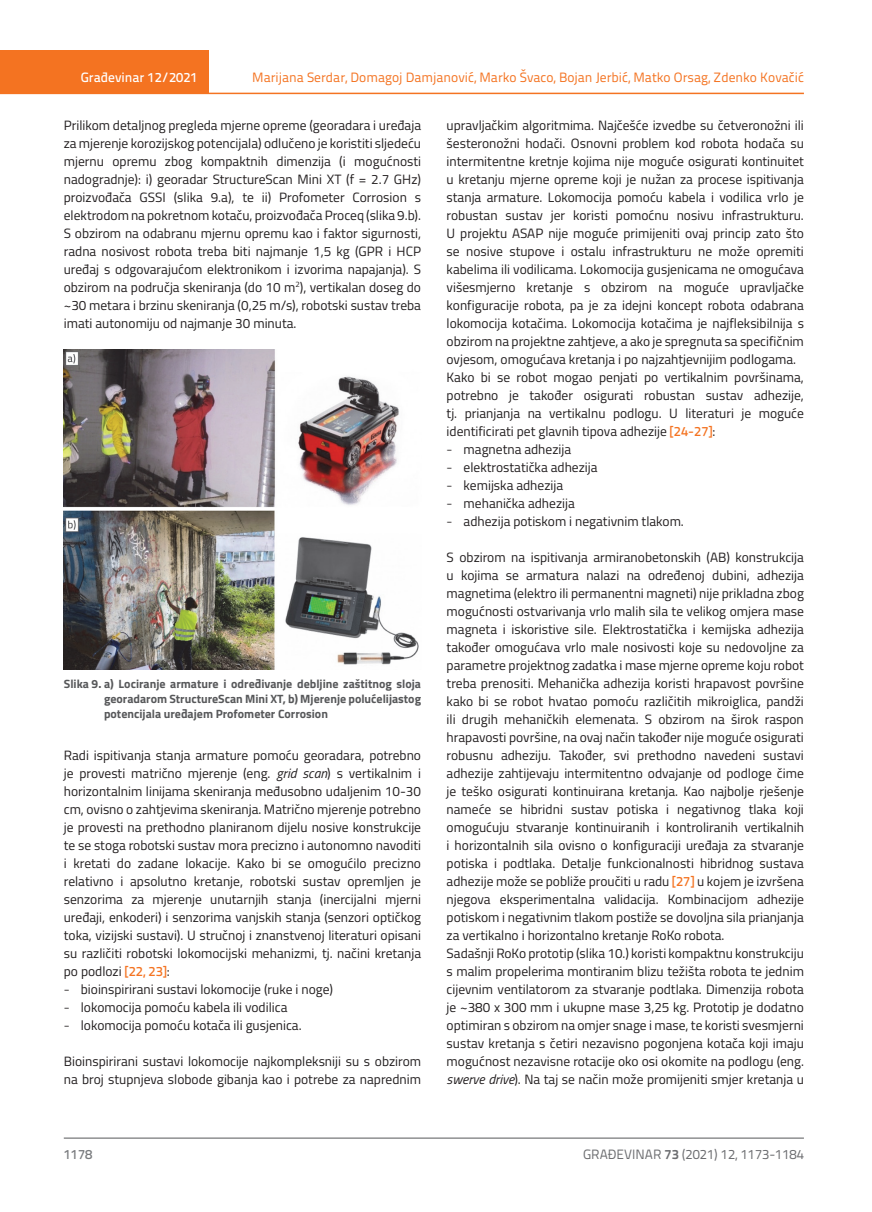
<style>
.page{position:relative;width:872px;height:1212px;background:#fff}
.page>*{position:absolute;margin:0;border:0;box-sizing:border-box;transform-origin:0 0}
.t1{font:13.5px/18px "Titillium";color:#231f20}
.t2{font:13.5px "Titillium Text 22 L";color:#f47321}
.t3{font:13.5px "Titillium Text 22 L";color:#6c6d70}
.t4{font:500 13.5px "Titillium Text 22 L";color:#fff}
.t5{font:500 13.5px "Titillium Text 22 L";color:#787a7d}
.t6{font:700 12px/15px "Titillium";color:#57585a;text-align:justify}
.s1{font-family:"Titillium Text 22 L";font-weight:500;color:#f47321}
.s2{font-family:"Titillium Text 22 L";font-weight:300}
.s3{font-style:italic}
.s4{font-weight:700}
</style>
<div class="page">
<div style="left:0;top:50px;width:208px;height:44px;background:#f47321"></div>
<hr style="left:0;top:93px;width:804px;height:1px;background:#f47321">
<hr style="left:64px;top:1138px;width:740px;height:1px;background:#57585a">
<img style="left:64px;top:349px;width:355px;height:320px">
<p class="t2" style="left:252px;top:68px;width:553px">Marijana Serdar, Domagoj Damjanović, Marko Švaco, Bojan Jerbić, Matko Orsag, Zdenko Kovačić</p>
<p class="t1" style="left:64px;top:115px;width:359px;text-align:justify">Prilikom detaljnog pregleda mjerne opreme (georadara i uređaja za mjerenje korozijskog potencijala) odlučeno je koristiti sljedeću mjernu opremu zbog kompaktnih dimenzija (i mogućnosti nadogradnje): i) georadar StructureScan Mini XT (f = 2.7 GHz) proizvođača GSSI (slika 9.a), te ii) Profometer Corrosion s elektrodom na pokretnom kotaču, proizvođača Proceq (slika 9.b).<br>S obzirom na odabranu mjernu opremu kao i faktor sigurnosti, radna nosivost robota treba biti najmanje 1,5 kg (GPR i HCP uređaj s odgovarajućom elektronikom i izvorima napajanja). S obzirom na područja skeniranja (do 10 m<sup>2</sup>), vertikalan doseg do ~30 metara i brzinu skeniranja (0,25 m/s), robotski sustav treba imati autonomiju od najmanje 30 minuta.</p>
<p class="t4" style="left:81px;top:67px;width:118px">Građevinar 12/2021</p>
<p class="t1" style="left:446px;top:115px;width:359px">upravljačkim algoritmima. Najčešće izvedbe su četveronožni ili šesteronožni hodači. Osnovni problem kod robota hodača su intermitentne kretnje kojima nije moguće osigurati kontinuitet u kretanju mjerne opreme koji je nužan za procese ispitivanja stanja armature. Lokomocija pomoću kabela i vodilica vrlo je robustan sustav jer koristi pomoćnu nosivu infrastrukturu.<br>U projektu ASAP nije moguće primijeniti ovaj princip zato što se nosive stupove i ostalu infrastrukturu ne može opremiti kabelima ili vodilicama. Lokomocija gusjenicama ne omogućava višesmjerno kretanje s obzirom na moguće upravljačke konfiguracije robota, pa je za idejni koncept robota odabrana lokomocija kotačima. Lokomocija kotačima je najfleksibilnija s obzirom na projektne zahtjeve, a ako je spregnuta sa specifičnim ovjesom, omogućava kretanja i po najzahtjevnijim podlogama.<br>Kako bi se robot mogao penjati po vertikalnim površinama, potrebno je također osigurati robustan sustav adhezije, tj. prianjanja na vertikalnu podlogu. U literaturi je moguće identificirati pet glavnih tipova adhezije <span class="s1">[24-27]</span>:</p>
<p class="t1" style="left:446px;top:439px;width:126px"><span class="s2">-</span> magnetna adhezija</p>
<p class="t1" style="left:446px;top:457px;width:152px"><span class="s2">-</span> elektrostatička adhezija</p>
<p class="t1" style="left:446px;top:475px;width:118px"><span class="s2">-</span> kemijska adhezija</p>
<p class="t1" style="left:446px;top:493px;width:130px"><span class="s2">-</span> mehanička adhezija</p>
<p class="t1" style="left:446px;top:511px;width:239px"><span class="s2">-</span> adhezija potiskom i negativnim tlakom.</p>
<p class="t1" style="left:446px;top:547px;width:359px">S obzirom na ispitivanja armiranobetonskih (AB) konstrukcija u kojima se armatura nalazi na određenoj dubini, adhezija magnetima (elektro ili permanentni magneti) nije prikladna zbog mogućnosti ostvarivanja vrlo malih sila te velikog omjera mase magneta i iskoristive sile. Elektrostatička i kemijska adhezija također omogućava vrlo male nosivosti koje su nedovoljne za parametre projektnog zadatka i mase mjerne opreme koju robot treba prenositi. Mehanička adhezija koristi hrapavost površine kako bi se robot hvatao pomoću različitih mikroiglica, pandži ili drugih mehaničkih elemenata. S obzirom na širok raspon hrapavosti površine, na ovaj način također nije moguće osigurati robusnu adheziju. Također, svi prethodno navedeni sustavi adhezije zahtijevaju intermitentno odvajanje od podloge čime je teško osigurati kontinuirana kretanja. Kao najbolje rješenje nameće se hibridni sustav potiska i negativnog tlaka koji omogućuju stvaranje kontinuiranih i kontroliranih vertikalnih i horizontalnih sila ovisno o konfiguraciji uređaja za stvaranje potiska i podtlaka. Detalje funkcionalnosti hibridnog sustava adhezije može se pobliže proučiti u radu <span class="s1">[27]</span> u kojem je izvršena njegova eksperimentalna validacija. Kombinacijom adhezije potiskom i negativnim tlakom postiže se dovoljna sila prianjanja za vertikalno i horizontalno kretanje RoKo robota.<br>Sadašnji RoKo prototip (slika 10.) koristi kompaktnu konstrukciju s malim propelerima montiranim blizu težišta robota te jednim cijevnim ventilatorom za stvaranje podtlaka. Dimenzija robota je ~380 x 300 mm i ukupne mase 3,25 kg. Prototip je dodatno optimiran s obzirom na omjer snage i mase, te koristi svesmjerni sustav kretanja s četiri nezavisno pogonjena kotača koji imaju mogućnost nezavisne rotacije oko osi okomite na podlogu (eng. <span class="s3">swerve drive</span>). Na taj se način može promijeniti smjer kretanja u</p>
<p class="t6" style="left:104px;top:676px;width:318px;text-indent:-40px">Slika 9. a) Lociranje armature i određivanje debljine zaštitnog sloja georadarom StructureScan Mini XT, b) Mjerenje polućelijastog potencijala uređajem Profometer Corrosion</p>
<p class="t1" style="left:64px;top:746px;width:359px;text-align:justify">Radi ispitivanja stanja armature pomoću georadara, potrebno je provesti matrično mjerenje (eng. <span class="s3">grid scan</span>) s vertikalnim i horizontalnim linijama skeniranja međusobno udaljenim 10-30 cm, ovisno o zahtjevima skeniranja. Matrično mjerenje potrebno je provesti na prethodno planiranom dijelu nosive konstrukcije te se stoga robotski sustav mora precizno i autonomno navoditi i kretati do zadane lokacije. Kako bi se omogućilo precizno relativno i apsolutno kretanje, robotski sustav opremljen je senzorima za mjerenje unutarnjih stanja (inercijalni mjerni uređaji, enkoderi) i senzorima vanjskih stanja (senzori optičkog toka, vizijski sustavi). U stručnoj i znanstvenoj literaturi opisani su različiti robotski lokomocijski mehanizmi, tj. načini kretanja po podlozi <span class="s1">[22, 23]</span>:</p>
<p class="t1" style="left:64px;top:980px;width:271px"><span class="s2">-</span> bioinspirirani sustavi lokomocije (ruke i noge)</p>
<p class="t1" style="left:64px;top:998px;width:225px"><span class="s2">-</span> lokomocija pomoću kabela ili vodilica</p>
<p class="t1" style="left:64px;top:1016px;width:239px"><span class="s2">-</span> lokomocija pomoću kotača ili gusjenica.</p>
<p class="t1" style="left:64px;top:1052px;width:359px">Bioinspirirani sustavi lokomocije najkompleksniji su s obzirom na broj stupnjeva slobode gibanja kao i potrebe za naprednim</p>
<p class="t5" style="left:64px;top:1144px;width:30px">1178</p>
<p class="t3" style="left:583px;top:1144px;width:222px">GRAĐEVINAR <span class="s4">73</span> (2021) 12, 1173-1184</p>
</div>
